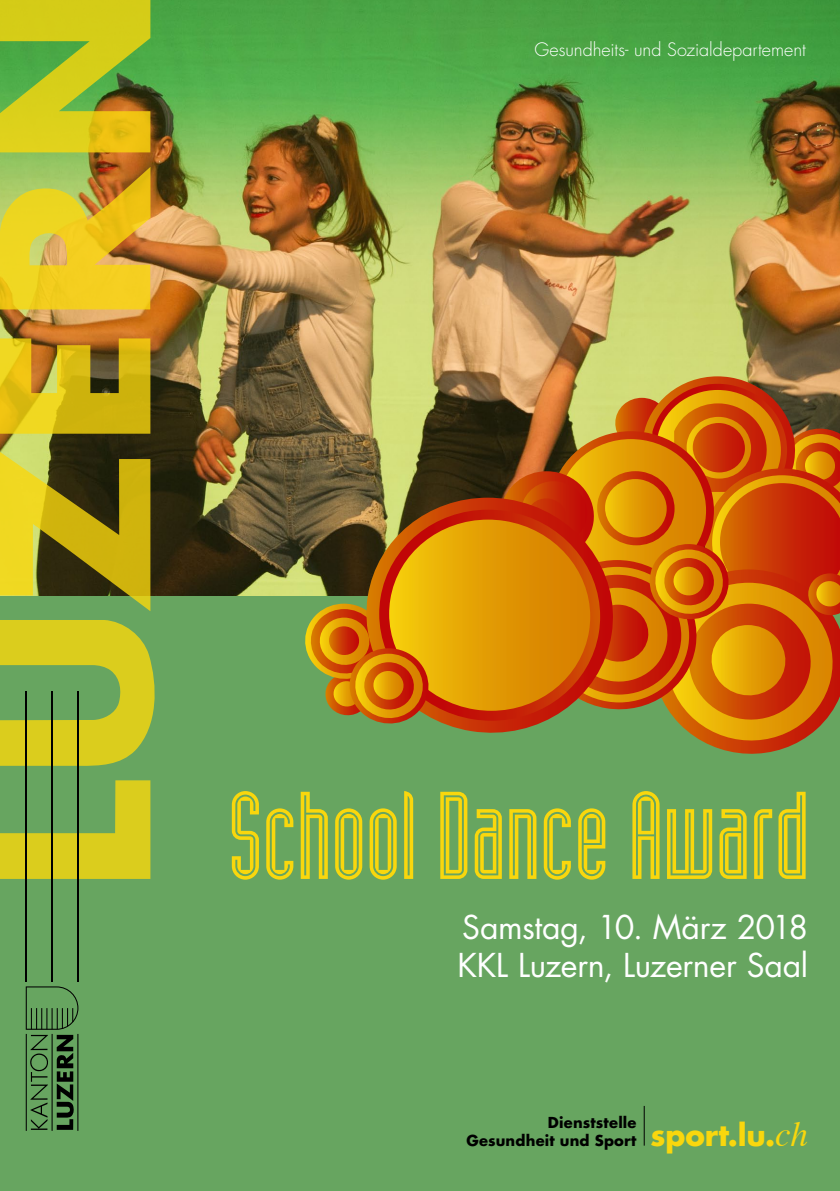
<style>
.page{position:relative;width:840px;height:1191px;background:#fff}
.page>*{position:absolute;margin:0;border:0;box-sizing:border-box;transform-origin:0 0}
.t1{font:122px "Industria LT Inline";letter-spacing:-.015em;color:#f9d70d}
.t2{font:32px/38.4px "Futura Luzern";letter-spacing:-.01em;color:#fff}
.t3{font:300 18px "Futura Luzern";color:#fff}
.t4{font:700 14.6px/17.6px "Futura Luzern";letter-spacing:.015em;color:#000}
.s1{font-size:29.4px;color:#f9d70d}
.s2{font-family:"Times";font-weight:400;font-style:italic;font-size:35px;color:#f9d70d}
</style>
<div class="page">
<div style="left:0;top:595px;width:839px;height:596px;background:#67a560"></div>
<img style="left:0;top:0;width:839px;height:595px">
<hr style="left:643px;top:1106px;width:1px;height:39px;background:#000">
<svg style="left:0;top:452px;width:150px;height:159px;background:#99901d"></svg>
<svg style="left:0;top:0;width:150px;height:152px;background:#b4bd22"></svg>
<svg style="left:0;top:338px;width:150px;height:96px;background:#c8a816"></svg>
<svg style="left:0;top:780px;width:150px;height:99px"></svg>
<svg style="left:0;top:167px;width:150px;height:142px;background:#dcbf2d"></svg>
<svg style="left:0;top:620px;width:155px;height:146px"></svg>
<hr style="left:26px;top:1034px;width:1px;height:96px;background:#000">
<hr style="left:52px;top:1034px;width:1px;height:96px;background:#000">
<hr style="left:51px;top:691px;width:2px;height:291px;background:#000">
<hr style="left:77px;top:1034px;width:1px;height:96px;background:#000">
<hr style="left:77px;top:691px;width:1px;height:291px;background:#000">
<svg style="left:26px;top:986px;width:52px;height:143px"></svg>
<hr style="left:26px;top:691px;width:1px;height:291px;background:#000">
<svg style="left:497px;top:376px;width:342px;height:378px;background:#c36915"></svg>
<svg style="left:357px;top:497px;width:264px;height:244px"></svg>
<svg style="left:376px;top:514px;width:226px;height:209px"></svg>
<svg style="left:379px;top:509px;width:220px;height:211px;background:#d57c07"></svg>
<svg style="left:305px;top:603px;width:127px;height:124px"></svg>
<p class="t3" style="left:534px;top:38px;width:273px">Gesundheits- und Sozialdepartement</p>
<h1 class="t1" style="left:227px;top:768px;width:584px">School Dance Award</h1>
<h2 class="t2" style="left:457px;top:908px;width:352px">Samstag, 10. März 2018<br>KKL Luzern, Luzerner Saal</h2>
<p class="t4" style="left:466px;top:1113px;width:343px;text-indent:81px">Dienststelle<br>Gesundheit und Sport <span class="s1">sport.lu.</span><span class="s2">ch</span></p>
</div>
